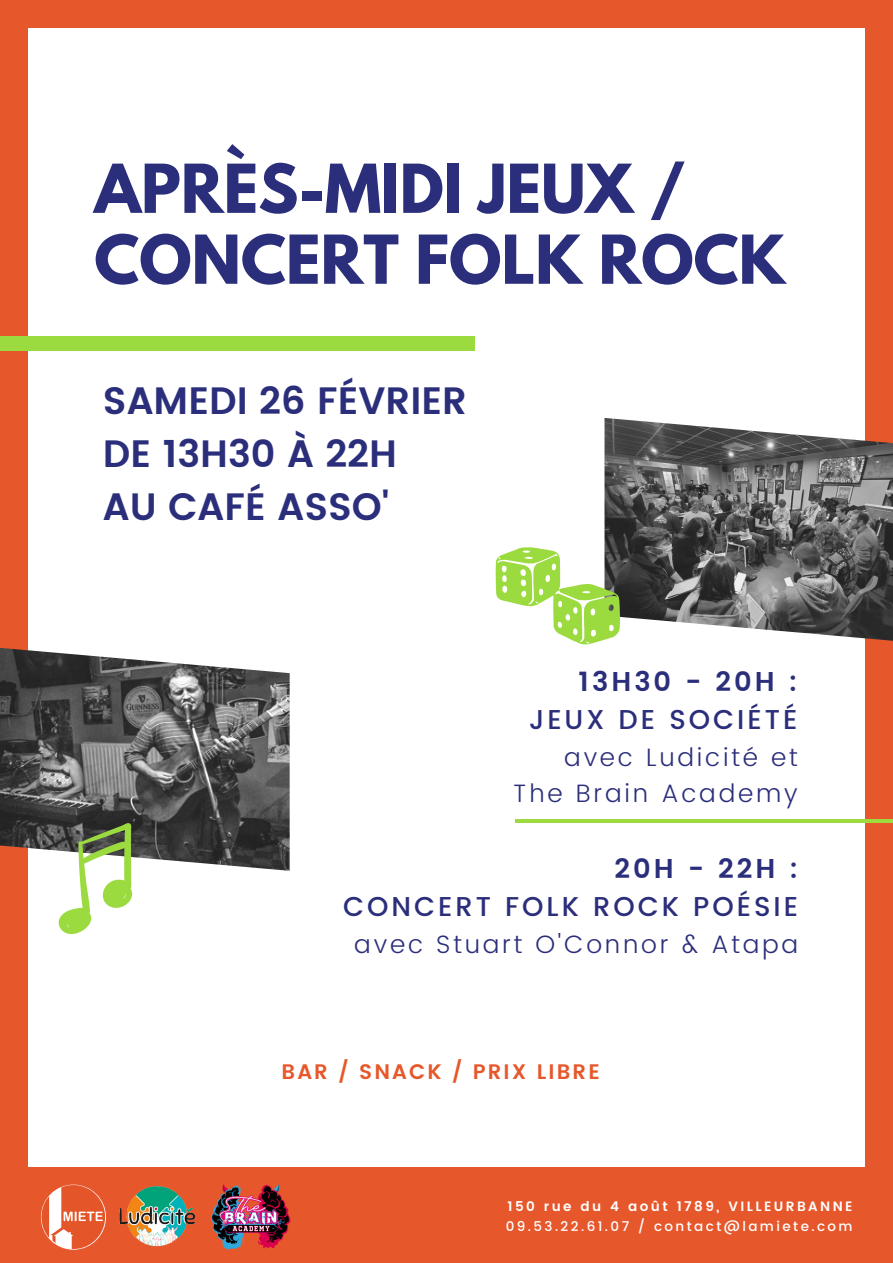
<style>
.page{position:relative;width:893px;height:1263px;background:#e6582b}
.page>*{position:absolute;margin:0;border:0;box-sizing:border-box;transform-origin:0 0}
.t1{font:700 59.7px/70.9px "League Spartan";color:#2b2e7a}
.t2{font:600 38.1px "Poppins";color:#2b2e7a}
.t3{font:500 27.22px "Poppins";letter-spacing:.11em;color:#2b2e7a}
.t4{font:600 27.22px "Poppins";letter-spacing:.11em;color:#2b2e7a}
.t5{font:300 25.2px "Poppins";letter-spacing:.11em;color:#2b2e7a}
.t6{font:600 21px "Poppins";letter-spacing:.1em;color:#e6582b}
.t7{font:500 13.5px "Poppins";letter-spacing:.18em;color:#fff}
.t8{font:600 13.5px "Poppins";letter-spacing:.18em;color:#fff}
</style>
<div class="page">
<div style="left:29px;top:29px;width:836px;height:1137px;background:#fff"></div>
<div style="left:0;top:336px;width:475px;height:15px;background:#9bdb40"></div>
<svg style="left:515px;top:819px;width:378px;height:3px"></svg>
<img style="left:604px;top:418px;width:289px;height:223px">
<img style="left:0;top:644px;width:290px;height:227px">
<img style="left:42px;top:1186px;width:63px;height:62px">
<svg style="left:56px;top:822px;width:76px;height:112px"></svg>
<svg style="left:495px;top:547px;width:125px;height:97px"></svg>
<img style="left:119px;top:1186px;width:77px;height:61px">
<img style="left:211px;top:1184px;width:79px;height:66px">
<p class="t1" style="left:94px;top:161px;width:693px">APRÈS-MIDI JEUX /<br>CONCERT FOLK ROCK</p>
<p class="t2" style="left:103px;top:378px;width:365px">SAMEDI 26 FÉVRIER</p>
<p class="t2" style="left:103px;top:431px;width:296px">DE 13H30 À 22H</p>
<p class="t2" style="left:103px;top:484px;width:288px">AU CAFÉ ASSO'</p>
<p class="t4" style="left:578px;top:666px;width:220px">13H30 - 20H :</p>
<p class="t3" style="left:529px;top:704px;width:270px">JEUX DE SOCIÉTÉ</p>
<p class="t5" style="left:564px;top:743px;width:235px">avec Ludicité et</p>
<p class="t5" style="left:513px;top:778px;width:286px">The Brain Academy</p>
<p class="t4" style="left:614px;top:852px;width:185px">20H - 22H :</p>
<p class="t3" style="left:343px;top:891px;width:456px">CONCERT FOLK ROCK POÉSIE</p>
<p class="t5" style="left:354px;top:929px;width:445px">avec Stuart O'Connor &amp; Atapa</p>
<p class="t6" style="left:282px;top:1059px;width:320px">BAR / SNACK / PRIX LIBRE</p>
<p class="t8" style="left:507px;top:1198px;width:347px">150 rue du 4 août 1789, VILLEURBANNE</p>
<p class="t7" style="left:506px;top:1218px;width:348px">09.53.22.61.07 / contact@lamiete.com</p>
</div>
